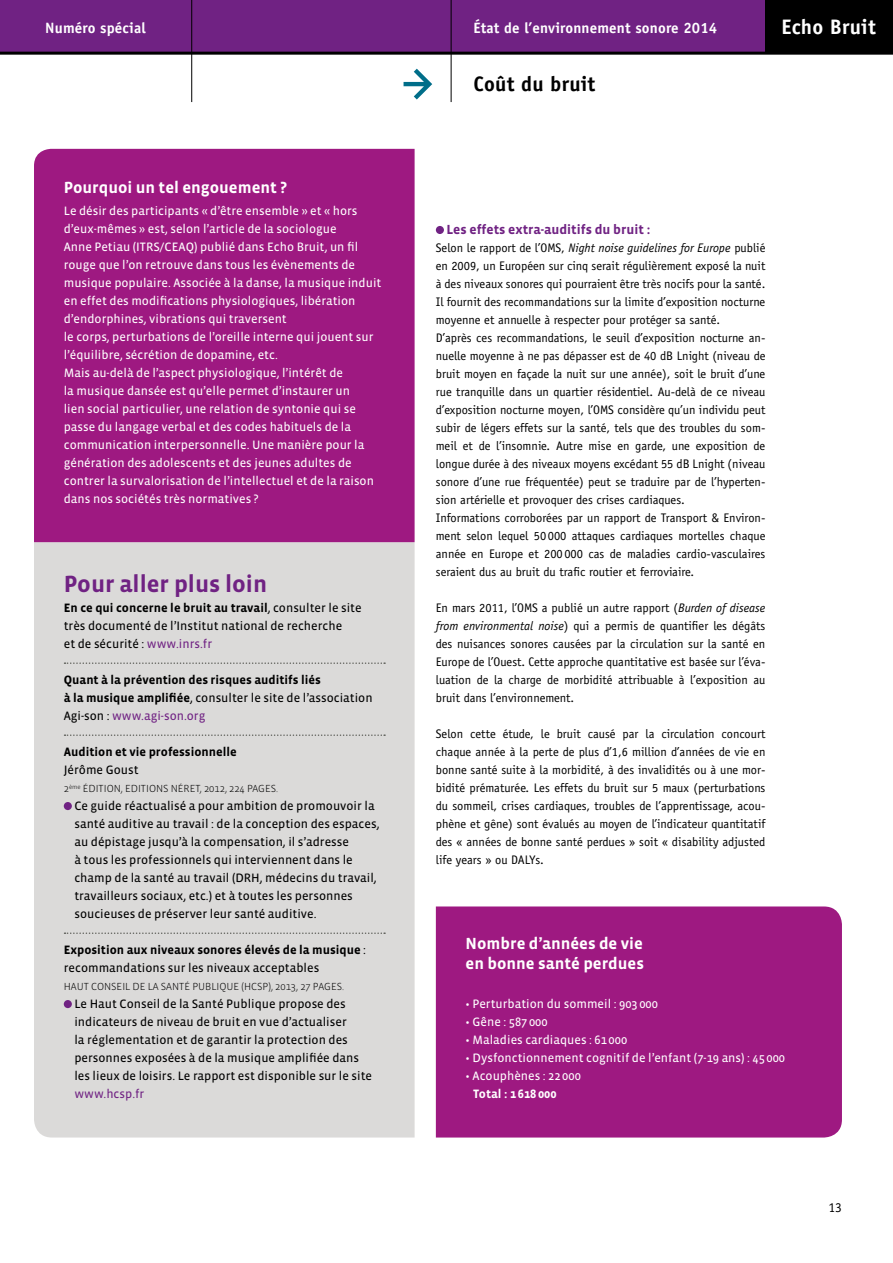
<style>
.page{position:relative;width:893px;height:1263px;background:#fff}
.page>*{position:absolute;margin:0;border:0;box-sizing:border-box;transform-origin:0 0}
.t1{font:700 24px "Vista Sans";color:#702283}
.t2{font:700 21px "Officina Sans";letter-spacing:.01em;color:#000}
.t3{font:700 21px "Officina Sans";letter-spacing:.01em;color:#fff}
.t4{font:700 16.5px/19.5px "Vista Sans";color:#fff}
.t5{font:700 15px "Officina Sans";letter-spacing:.01em;color:#fff}
.t6{font:700 13.5px "Vista Sans";color:#702283}
.t7{font:13.5px "Officina Sans";color:#000}
.t8{font:12.45px/18px "Officina Sans";color:#000;text-align:justify}
.t9{font:12.45px/18px "Vista Sans Reg";color:#fff}
.t10{font:12.45px/18px "Vista Sans Reg";color:#000}
.t11{font:700 12.45px "Vista Sans";color:#000}
.t12{font:700 12.45px "Vista Sans";color:#fff}
.t13{font:12.45px "Vista Sans Reg";color:#702283}
.t14{font:300 10.5px "Vista Sans";color:#000}
.s1{font-family:"Vista Sans Reg";font-weight:400}
.s2{color:#702283}
.s3{font-family:"Vista Sans";font-weight:700}
.s4{font-style:italic}
</style>
<div class="page">
<div style="left:436px;top:226px;width:8px;height:8px;background:#702283;border-radius:50%"></div>
<div style="left:436px;top:906px;width:406px;height:231px;background:#9e1981"></div>
<div style="left:34px;top:542px;width:381px;height:595px;background:#dbdad9"></div>
<svg style="left:65px;top:662px;width:320px;height:2px"></svg>
<svg style="left:65px;top:734px;width:320px;height:2px"></svg>
<svg style="left:65px;top:932px;width:320px;height:2px"></svg>
<div style="left:64px;top:802px;width:8px;height:8px;background:#702283;border-radius:50%"></div>
<div style="left:64px;top:1000px;width:8px;height:8px;background:#702283;border-radius:50%"></div>
<div style="left:34px;top:149px;width:381px;height:393px;background:#9e1981"></div>
<div style="left:0;top:0;width:893px;height:53px;background:#702283"></div>
<hr style="left:0;top:52px;width:893px;height:3px;background:#000">
<div style="left:765px;top:0;width:128px;height:53px;background:#000"></div>
<svg style="left:404px;top:69px;width:28px;height:31px"></svg>
<hr style="left:451px;top:0;width:1px;height:102px;background:#000">
<hr style="left:191px;top:0;width:1px;height:102px;background:#000">
<p class="t5" style="left:45px;top:19px;width:102px">Numéro spécial</p>
<p class="t5" style="left:473px;top:19px;width:245px">État de l’environnement sonore 2014</p>
<h2 class="t2" style="left:473px;top:71px;width:123px">Coût du bruit</h2>
<h2 class="t3" style="left:781px;top:13px;width:96px">Echo Bruit</h2>
<h3 class="t4" style="left:64px;top:178px;width:225px">Pourquoi un tel engouement ?</h3>
<p class="t9" style="left:64px;top:202px;width:319px">Le désir des participants « d’être ensemble » et « hors d’eux-mêmes » est, selon l’article de la sociologue<br>Anne Petiau (ITRS/CEAQ) publié dans Echo Bruit, un fil rouge que l’on retrouve dans tous les évènements de musique populaire. Associée à la danse, la musique induit en effet des modifications physiologiques, libération d’endorphines, vibrations qui traversent<br>le corps, perturbations de l’oreille interne qui jouent sur l’équilibre, sécrétion de dopamine, etc.<br>Mais au-delà de l’aspect physiologique, l’intérêt de<br>la musique dansée est qu’elle permet d’instaurer un<br>lien social particulier, une relation de syntonie qui se passe du langage verbal et des codes habituels de la communication interpersonnelle. Une manière pour la génération des adolescents et des jeunes adultes de contrer la survalorisation de l’intellectuel et de la raison dans nos sociétés très normatives ?</p>
<h1 class="t1" style="left:64px;top:572px;width:205px">Pour aller plus loin</h1>
<p class="t11" style="left:64px;top:601px;width:299px">En ce qui concerne le bruit au travail<span class="s1">, consulter le site</span></p>
<p class="t10" style="left:64px;top:617px;width:280px">très documenté de l’Institut national de recherche et de sécurité : <span class="s2">www.inrs.fr</span></p>
<p class="t11" style="left:64px;top:673px;width:259px">Quant à la prévention des risques auditifs liés</p>
<p class="t10" style="left:64px;top:689px;width:310px"><span class="s3">à la musique amplifiée</span>, consulter le site de l’association<br>Agi-son : <span class="s2">www.agi-son.org</span></p>
<p class="t11" style="left:64px;top:745px;width:174px">Audition et vie professionnelle</p>
<p class="t10" style="left:64px;top:761px;width:76px">Jérôme Goust</p>
<p class="t14" style="left:64px;top:783px;width:216px">2<sup>ème</sup> ÉDITION, EDITIONS NÉRET, 2012, 224 PAGES.</p>
<p class="t10" style="left:74px;top:797px;width:307px">Ce guide réactualisé a pour ambition de promouvoir la santé auditive au travail : de la conception des espaces, au dépistage jusqu’à la compensation, il s’adresse<br>à tous les professionnels qui interviennent dans le champ de la santé au travail (DRH, médecins du travail, travailleurs sociaux, etc.) et à toutes les personnes soucieuses de préserver leur santé auditive.</p>
<p class="t11" style="left:64px;top:943px;width:304px">Exposition aux niveaux sonores élevés de la musique <span class="s1">:</span></p>
<p class="t10" style="left:64px;top:959px;width:257px">recommandations sur les niveaux acceptables</p>
<p class="t14" style="left:64px;top:981px;width:282px">HAUT CONSEIL DE LA SANTÉ PUBLIQUE (HCSP), 2013, 27 PAGES.</p>
<p class="t10" style="left:74px;top:995px;width:299px">Le Haut Conseil de la Santé Publique propose des indicateurs de niveau de bruit en vue d’actualiser<br>la réglementation et de garantir la protection des personnes exposées à de la musique amplifiée dans les lieux de loisirs. Le rapport est disponible sur le site</p>
<p class="t13" style="left:74px;top:1087px;width:71px">www.hcsp.fr</p>
<p class="t6" style="left:446px;top:223px;width:205px">Les effets extra-auditifs du bruit :</p>
<p class="t8" style="left:436px;top:239px;width:331px;text-align:left">Selon le rapport de l’OMS, <span class="s4">Night noise guidelines for Europe</span> publié en 2009, un Européen sur cinq serait régulièrement exposé la nuit à des niveaux sonores qui pourraient être très nocifs pour la santé.<br>Il fournit des recommandations sur la limite d’exposition nocturne moyenne et annuelle à respecter pour protéger sa santé.<br>D’après ces recommandations, le seuil d’exposition nocturne an&shy;nuelle moyenne à ne pas dépasser est de 40 dB Lnight (niveau de bruit moyen en façade la nuit sur une année), soit le bruit d’une rue tranquille dans un quartier résidentiel. Au-delà de ce niveau d’exposition nocturne moyen, l’OMS considère qu’un individu peut subir de légers effets sur la santé, tels que des troubles du som&shy;meil et de l’insomnie. Autre mise en garde, une exposition de longue durée à des niveaux moyens excédant 55 dB Lnight (niveau sonore d’une rue fréquentée) peut se traduire par de l’hyperten&shy;sion artérielle et provoquer des crises cardiaques.<br>Informations corroborées par un rapport de Transport &amp; Environ&shy;ment selon lequel 50 000 attaques cardiaques mortelles chaque année en Europe et 200000 cas de maladies cardio-vasculaires seraient dus au bruit du trafic routier et ferroviaire.</p>
<p class="t8" style="left:436px;top:599px;width:331px">En mars 2011, l’OMS a publié un autre rapport (<span class="s4">Burden of disease from environmental noise</span>) qui a permis de quantifier les dégâts des nuisances sonores causées par la circulation sur la santé en Europe de l’Ouest. Cette approche quantitative est basée sur l’éva&shy;luation de la charge de morbidité attribuable à l’exposition au bruit dans l’environnement.</p>
<p class="t8" style="left:436px;top:725px;width:331px">Selon cette étude, le bruit causé par la circulation concourt chaque année à la perte de plus d’1,6 million d’années de vie en bonne santé suite à la morbidité, à des invalidités ou à une mor&shy;bidité prématurée. Les effets du bruit sur 5 maux (perturbations du sommeil, crises cardiaques, troubles de l’apprentissage, acou&shy;phène et gêne) sont évalués au moyen de l’indicateur quantitatif des « années de bonne santé perdues » soit « disability adjusted life years » ou DALYs.</p>
<h3 class="t4" style="left:466px;top:934px;width:180px">Nombre d’années de vie en bonne santé perdues</h3>
<p class="t9" style="left:466px;top:995px;width:194px">• Perturbation du sommeil : 903 000</p>
<p class="t9" style="left:466px;top:1013px;width:84px">• Gêne : 587 000</p>
<p class="t9" style="left:466px;top:1031px;width:163px">• Maladies cardiaques : 61 000</p>
<p class="t9" style="left:466px;top:1049px;width:321px">• Dysfonctionnement cognitif de l’enfant (7-19 ans) : 45 000</p>
<p class="t9" style="left:466px;top:1067px;width:117px">• Acouphènes : 22 000</p>
<p class="t12" style="left:473px;top:1087px;width:85px">Total : 1618000</p>
<p class="t7" style="left:828px;top:1199px;width:15px">13</p>
</div>
